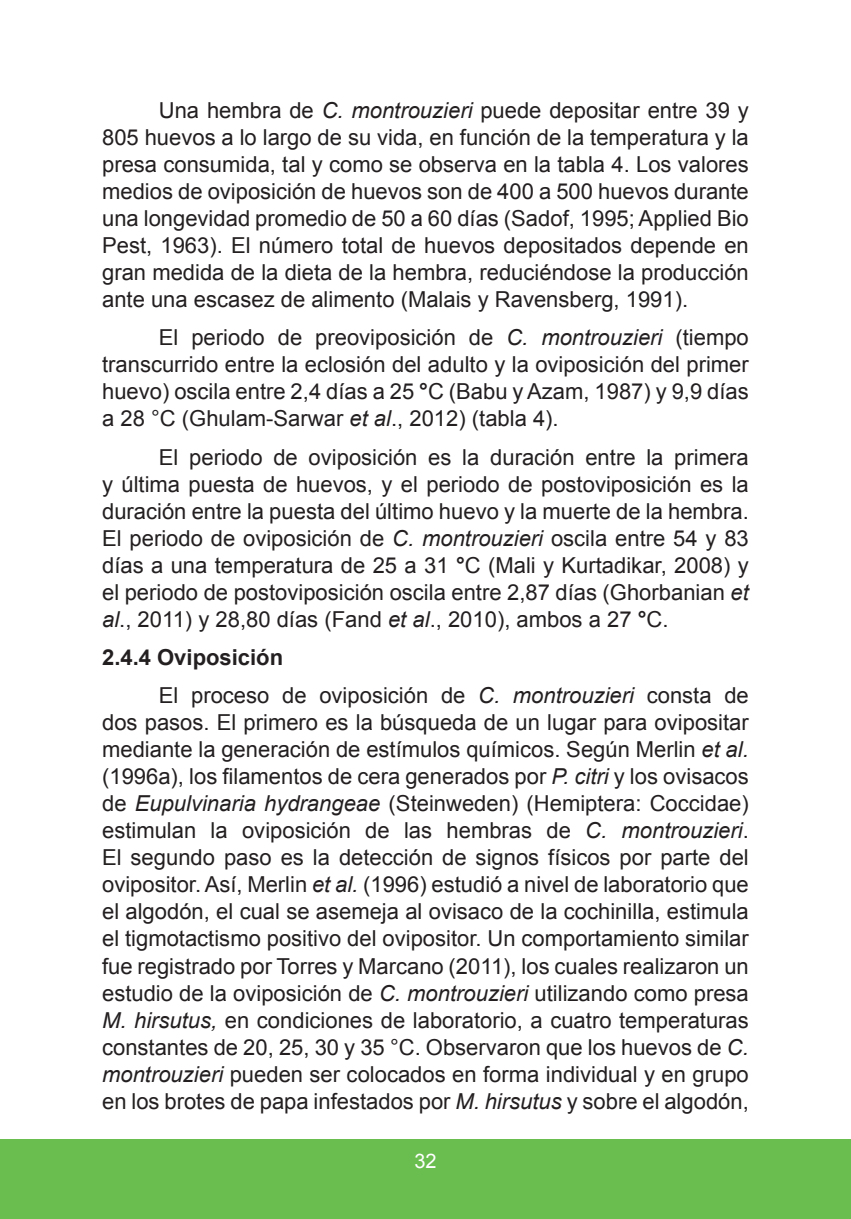
<style>
.page{position:relative;width:851px;height:1219px;background:#fff}
.page>*{position:absolute;margin:0;border:0;box-sizing:border-box;transform-origin:0 0}
.t1{font:22px/27px "Arial";color:#231f20;text-align:justify}
.t2{font:700 22px "Arial";color:#231f20}
.t3{font:20px "Arial";color:#fff}
.s1{font-style:italic}
.s2{font-weight:700}
</style>
<div class="page">
<div style="left:0;top:1140px;width:850px;height:79px;background:#6abe50"></div>
<p class="t1" style="left:102px;top:97px;width:648px;text-indent:57px">Una hembra de <span class="s1">C. montrouzieri</span> puede depositar entre 39 y 805 huevos a lo largo de su vida, en función de la temperatura y la presa consumida, tal y como se observa en la tabla 4. Los valores medios de oviposición de huevos son de 400 a 500 huevos durante una longevidad promedio de 50 a 60 días (Sadof, 1995; Applied Bio Pest, 1963). El número total de huevos depositados depende en gran medida de la dieta de la hembra, reduciéndose la producción ante una escasez de alimento (Malais y Ravensberg, 1991).</p>
<p class="t1" style="left:102px;top:324px;width:648px;text-indent:57px">El periodo de preoviposición de <span class="s1">C. montrouzieri</span> (tiempo transcurrido entre la eclosión del adulto y la oviposición del primer huevo) oscila entre 2,4 días a 25 <span class="s2">°</span>C (Babu y Azam, 1987) y 9,9 días a 28 °C (Ghulam-Sarwar <span class="s1">et al</span>., 2012) (tabla 4).</p>
<p class="t1" style="left:102px;top:444px;width:648px;text-indent:57px">El periodo de oviposición es la duración entre la primera y última puesta de huevos, y el periodo de postoviposición es la duración entre la puesta del último huevo y la muerte de la hembra.<br>El periodo de oviposición de <span class="s1">C. montrouzieri</span> oscila entre 54 y 83 días a una temperatura de 25 a 31 <span class="s2">°</span>C (Mali y Kurtadikar, 2008) y el periodo de postoviposición oscila entre 2,87 días (Ghorbanian <span class="s1">et al</span>., 2011) y 28,80 días (Fand <span class="s1">et al</span>., 2010), ambos a 27 <span class="s2">°</span>C.</p>
<p class="t2" style="left:102px;top:643px;width:182px">2.4.4 Oviposición</p>
<p class="t1" style="left:102px;top:682px;width:648px;text-indent:57px">El proceso de oviposición de <span class="s1">C. montrouzieri</span> consta de dos pasos. El primero es la búsqueda de un lugar para ovipositar mediante la generación de estímulos químicos. Según Merlin <span class="s1">et al. </span>(1996a), los filamentos de cera generados por <span class="s1">P. citri</span> y los ovisacos de <span class="s1">Eupulvinaria hydrangeae</span> (Steinweden) (Hemiptera: Coccidae) estimulan la oviposición de las hembras de <span class="s1">C. montrouzieri</span>.<br>El segundo paso es la detección de signos físicos por parte del ovipositor. Así, Merlin <span class="s1">et al.</span> (1996) estudió a nivel de laboratorio que el algodón, el cual se asemeja al ovisaco de la cochinilla, estimula el tigmotactismo positivo del ovipositor. Un comportamiento similar fue registrado por Torres y Marcano (2011), los cuales realizaron un estudio de la oviposición de <span class="s1">C. montrouzieri</span> utilizando como presa <span class="s1">M. hirsutus,</span> en condiciones de laboratorio, a cuatro temperaturas constantes de 20, 25, 30 y 35 °C. Observaron que los huevos de <span class="s1">C. montrouzieri</span> pueden ser colocados en forma individual y en grupo en los brotes de papa infestados por <span class="s1">M. hirsutus</span> y sobre el algodón,</p>
<p class="t3" style="left:414px;top:1148px;width:24px">32</p>
</div>
